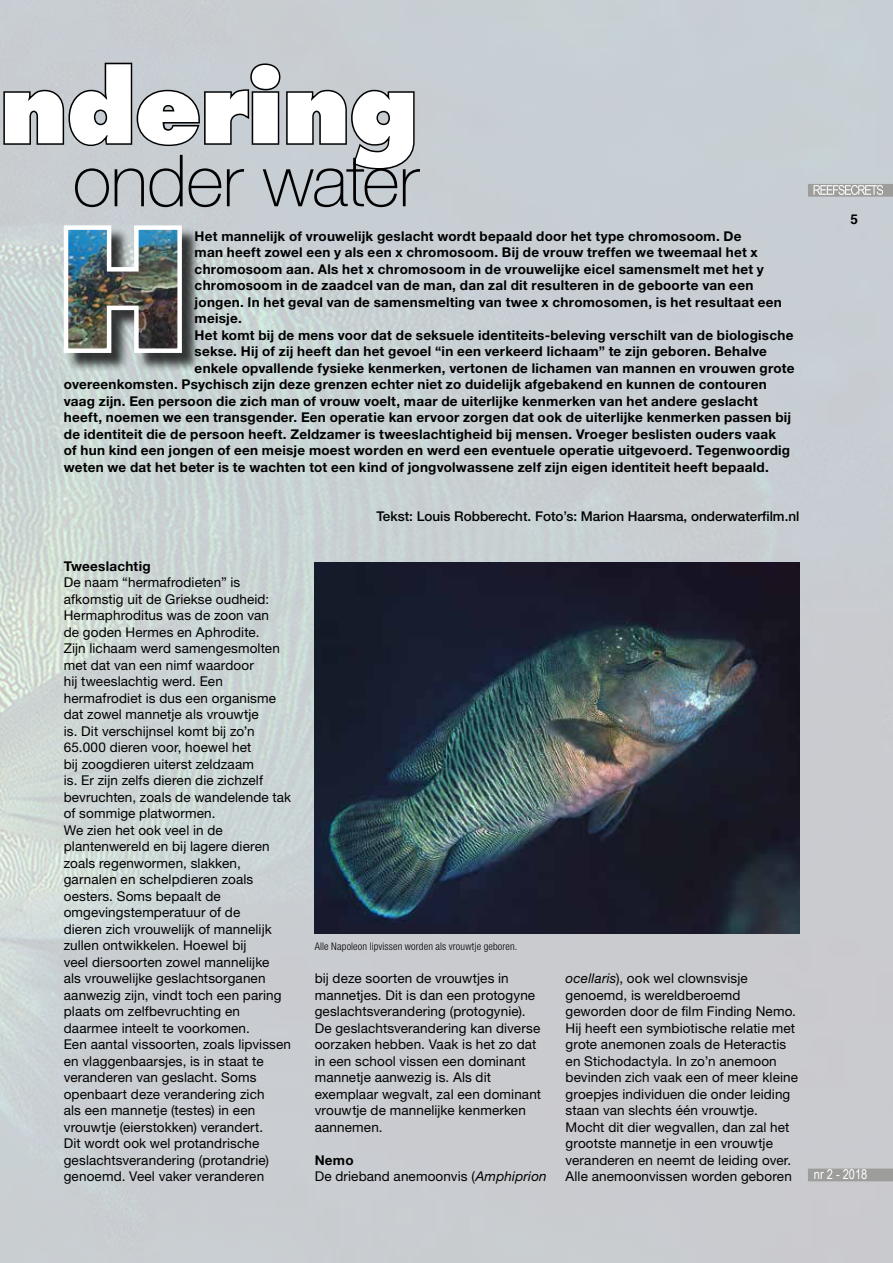
<style>
.page{position:relative;width:893px;height:1263px;background:#fff}
.page>*{position:absolute;margin:0;border:0;box-sizing:border-box;transform-origin:0 0}
.t1{font:800 97.5px "Futurist";letter-spacing:-.01em;color:#fff}
.t2{font:100 72px "Helvetica Neue LT Std";letter-spacing:-.01em;color:#000}
.t3{font:13.5px/16.5px "Helvetica Neue LT Std";letter-spacing:.01em;color:#000}
.t4{font:700 13.5px "Helvetica Neue LT Std";letter-spacing:.02em;color:#000}
.t5{font:500 13.5px "Helvetica Neue LT Std";color:#000}
.t6{font:13.5px "Arial Narrow";color:#fff}
.t7{font:700 13.5px "Helvetica";color:#000}
.t8{font:300 condensed 10.5px "Helvetica Neue LT Std";letter-spacing:.015em;color:#000}
.s1{font-weight:700}
.s2{font-style:italic}
</style>
<div class="page">
<img style="left:0;top:0;width:893px;height:1263px">
<div style="left:808px;top:184px;width:85px;height:13px;background:#9d9d9c"></div>
<svg style="left:813px;top:185px;width:70px;height:10px"></svg>
<div style="left:808px;top:1168px;width:85px;height:13px;background:#9d9d9c"></div>
<svg style="left:2px;top:61px;width:414px;height:110px;background:#adb2b7"></svg>
<div style="left:66px;top:228px;width:134px;height:144px;background:#000;opacity:.75"></div>
<img style="left:62px;top:223px;width:122px;height:132px">
<img style="left:315px;top:562px;width:484px;height:372px">
<h1 class="t1" style="left:0;top:51px;width:420px">ndering</h1>
<h2 class="t2" style="left:73px;top:140px;width:348px">onder water</h2>
<p class="t4" style="left:195px;top:228px;width:548px">Het mannelijk of vrouwelijk geslacht wordt bepaald door het type chromosoom. De</p>
<p class="t4" style="left:195px;top:244px;width:565px">man heeft zowel een y als een x chromosoom. Bij de vrouw treffen we tweemaal het x</p>
<p class="t4" style="left:195px;top:261px;width:571px">chromosoom aan. Als het x chromosoom in de vrouwelijke eicel samensmelt met het y</p>
<p class="t4" style="left:195px;top:277px;width:560px">chromosoom in de zaadcel van de man, dan zal dit resulteren in de geboorte van een</p>
<p class="t4" style="left:195px;top:294px;width:589px">jongen. In het geval van de samensmelting van twee x chromosomen, is het resultaat een</p>
<p class="t4" style="left:195px;top:310px;width:49px">meisje.</p>
<p class="t4" style="left:195px;top:327px;width:600px">Het komt bij de mens voor dat de seksuele identiteits-beleving verschilt van de biologische</p>
<p class="t4" style="left:195px;top:343px;width:574px">sekse. Hij of zij heeft dan het gevoel “in een verkeerd lichaam” te zijn geboren. Behalve</p>
<p class="t4" style="left:195px;top:360px;width:601px">enkele opvallende fysieke kenmerken, vertonen de lichamen van mannen en vrouwen grote</p>
<p class="t4" style="left:64px;top:376px;width:704px">overeenkomsten. Psychisch zijn deze grenzen echter niet zo duidelijk afgebakend en kunnen de contouren</p>
<p class="t4" style="left:64px;top:393px;width:695px">vaag zijn. Een persoon die zich man of vrouw voelt, maar de uiterlijke kenmerken van het andere geslacht</p>
<p class="t4" style="left:64px;top:409px;width:729px">heeft, noemen we een transgender. Een operatie kan ervoor zorgen dat ook de uiterlijke kenmerken passen bij</p>
<p class="t4" style="left:64px;top:426px;width:714px">de identiteit die de persoon heeft. Zeldzamer is tweeslachtigheid bij mensen. Vroeger beslisten ouders vaak</p>
<p class="t4" style="left:64px;top:442px;width:728px">of hun kind een jongen of een meisje moest worden en werd een eventuele operatie uitgevoerd. Tegenwoordig</p>
<p class="t4" style="left:64px;top:459px;width:706px">weten we dat het beter is te wachten tot een kind of jongvolwassene zelf zijn eigen identiteit heeft bepaald.</p>
<p class="t4" style="left:64px;top:558px;width:88px">Tweeslachtig</p>
<p class="t3" style="left:64px;top:574px;width:229px">De naam “hermafrodieten” is afkomstig uit de Griekse oudheid:<br>Hermaphroditus was de zoon van<br>de goden Hermes en Aphrodite.<br>Zijn lichaam werd samengesmolten met dat van een nimf waardoor<br>hij tweeslachtig werd. Een hermafrodiet is dus een organisme dat zowel mannetje als vrouwtje<br>is. Dit verschijnsel komt bij zo’n<br>65.000 dieren voor, hoewel het<br>bij zoogdieren uiterst zeldzaam<br>is. Er zijn zelfs dieren die zichzelf bevruchten, zoals de wandelende tak of sommige platwormen.<br>We zien het ook veel in de plantenwereld en bij lagere dieren zoals regenwormen, slakken, garnalen en schelpdieren zoals oesters. Soms bepaalt de omgevingstemperatuur of de<br>dieren zich vrouwelijk of mannelijk zullen ontwikkelen. Hoewel bij<br>veel diersoorten zowel mannelijke<br>als vrouwelijke geslachtsorganen aanwezig zijn, vindt toch een paring plaats om zelfbevruchting en daarmee inteelt te voorkomen.<br>Een aantal vissoorten, zoals lipvissen en vlaggenbaarsjes, is in staat te veranderen van geslacht. Soms openbaart deze verandering zich<br>als een mannetje (testes) in een vrouwtje (eierstokken) verandert.<br>Dit wordt ook wel protandrische geslachtsverandering (protandrie) genoemd. Veel vaker veranderen</p>
<p class="t5" style="left:376px;top:508px;width:424px">Tekst: Louis Robberecht. Foto’s: Marion Haarsma, onderwaterfilm.nl</p>
<p class="t8" style="left:315px;top:941px;width:204px">Alle Napoleon lipvissen worden als vrouwtje geboren.</p>
<p class="t3" style="left:315px;top:970px;width:228px">bij deze soorten de vrouwtjes in mannetjes. Dit is dan een protogyne geslachtsverandering (protogynie).<br>De geslachtsverandering kan diverse oorzaken hebben. Vaak is het zo dat in een school vissen een dominant mannetje aanwezig is. Als dit exemplaar wegvalt, zal een dominant vrouwtje de mannelijke kenmerken aannemen.</p>
<p class="t3" style="left:315px;top:1152px;width:234px"><span class="s1">Nemo<br></span>De drieband anemoonvis (<span class="s2">Amphiprion</span></p>
<p class="t3" style="left:566px;top:970px;width:234px"><span class="s2">ocellaris</span>), ook wel clownsvisje genoemd, is wereldberoemd geworden door de film Finding Nemo.<br>Hij heeft een symbiotische relatie met grote anemonen zoals de Heteractis en Stichodactyla. In zo’n anemoon bevinden zich vaak een of meer kleine groepjes individuen die onder leiding staan van slechts één vrouwtje.<br>Mocht dit dier wegvallen, dan zal het grootste mannetje in een vrouwtje veranderen en neemt de leiding over.<br>Alle anemoonvissen worden geboren</p>
<p class="t7" style="left:850px;top:211px;width:9px">5</p>
<p class="t6" style="left:814px;top:1164px;width:55px">nr 2 - 2018</p>
</div>
